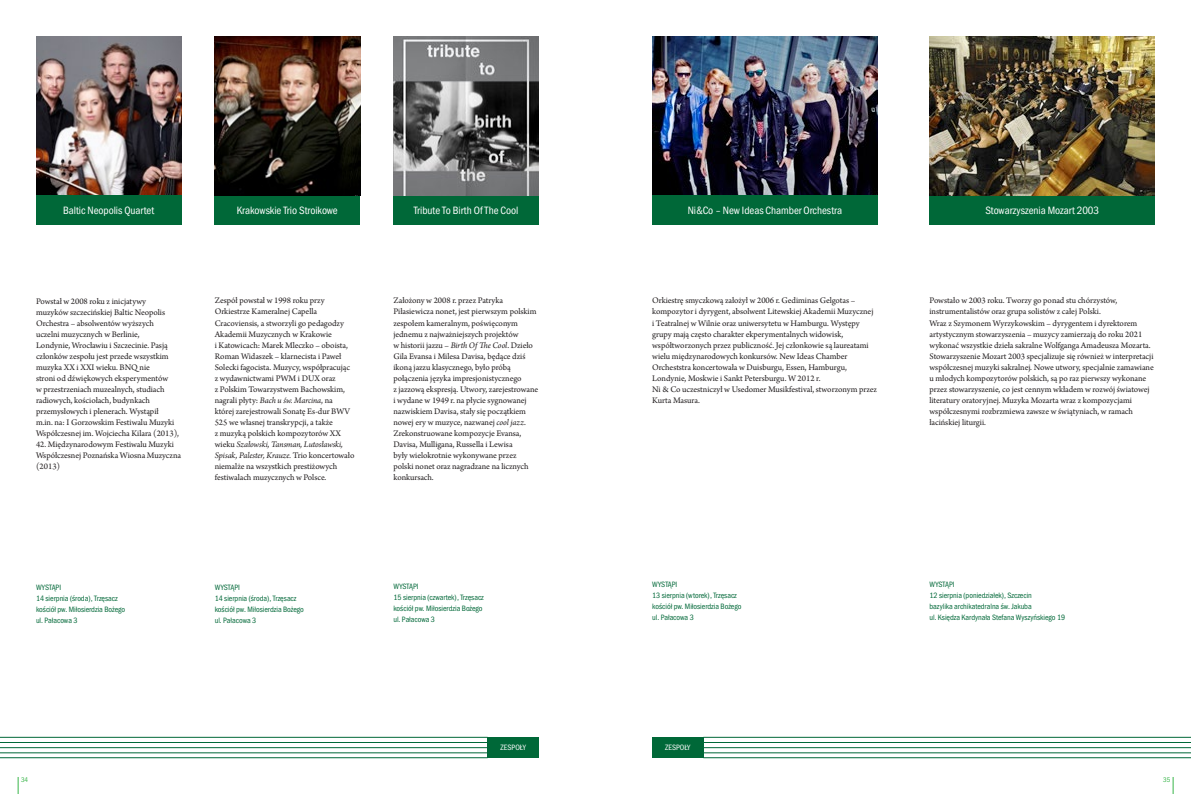
<style>
.page{position:relative;width:1191px;height:794px;background:#fff}
.page>*{position:absolute;margin:0;border:0;box-sizing:border-box;transform-origin:0 0}
.t1{font:11px "Franklin Gothic URW Con Boo";letter-spacing:-.005em;color:#fff}
.t2{font:9px/11px "Arno Pro";letter-spacing:-.005em;color:#231f20}
.t3{font:8px/11px "Franklin Gothic URW Con Boo";letter-spacing:-.005em;color:#006838}
.t4{font:8px "Franklin Gothic URW Con Boo";letter-spacing:-.005em;color:#fff}
.t5{font:7px "Franklin Gothic URW Con Boo";color:#39b54a}
.s1{font-style:italic}
</style>
<div class="page">
<svg style="left:18px;top:777px;width:1px;height:17px"></svg>
<svg style="left:1172px;top:777px;width:1px;height:17px"></svg>
<hr style="left:0;top:757px;width:487px;height:1px;background:#006838">
<hr style="left:0;top:752px;width:487px;height:1px;background:#006838">
<hr style="left:0;top:747px;width:487px;height:1px;background:#006838">
<hr style="left:0;top:742px;width:487px;height:1px;background:#006838">
<hr style="left:0;top:737px;width:487px;height:1px;background:#006838">
<div style="left:487px;top:737px;width:52px;height:21px;background:#006838"></div>
<div style="left:393px;top:195px;width:146px;height:30px;background:#006838"></div>
<img style="left:393px;top:36px;width:146px;height:159px">
<img style="left:36px;top:36px;width:145px;height:159px">
<div style="left:215px;top:195px;width:145px;height:30px;background:#006838"></div>
<img style="left:215px;top:36px;width:145px;height:159px">
<div style="left:36px;top:195px;width:145px;height:30px;background:#006838"></div>
<hr style="left:703px;top:757px;width:488px;height:1px;background:#006838">
<hr style="left:703px;top:752px;width:488px;height:1px;background:#006838">
<hr style="left:703px;top:747px;width:488px;height:1px;background:#006838">
<hr style="left:703px;top:742px;width:488px;height:1px;background:#006838">
<hr style="left:703px;top:737px;width:488px;height:1px;background:#006838">
<div style="left:652px;top:737px;width:51px;height:21px;background:#006838"></div>
<div style="left:929px;top:195px;width:226px;height:30px;background:#006838"></div>
<img style="left:929px;top:36px;width:226px;height:159px">
<img style="left:652px;top:36px;width:225px;height:159px">
<div style="left:652px;top:195px;width:225px;height:30px;background:#006838"></div>
<p class="t1" style="left:63px;top:203px;width:93px">Baltic Neopolis Quartet</p>
<p class="t1" style="left:237px;top:203px;width:102px">Krakowskie Trio Stroikowe</p>
<p class="t1" style="left:414px;top:203px;width:106px">Tribute To Birth Of The Cool</p>
<p class="t1" style="left:687px;top:203px;width:156px">Ni&amp;Co – New Ideas Chamber Orchestra</p>
<p class="t1" style="left:985px;top:203px;width:115px">Stowarzyszenia Mozart 2003</p>
<p class="t2" style="left:36px;top:296px;width:145px">Powstał w 2008 roku z inicjatywy muzyków szczecińskiej Baltic Neopolis Orchestra – absolwentów wyższych uczelni muzycznych w Berlinie,<br>Londynie, Wrocławiu i Szczecinie. Pasją członków zespołu jest przede wszystkim muzyka XX i XXI wieku. BNQ nie<br>stroni od dźwiękowych eksperymentów<br>w przestrzeniach muzealnych, studiach radiowych, kościołach, budynkach przemysłowych i plenerach. Wystąpił<br>m.in. na: I Gorzowskim Festiwalu Muzyki Współczesnej im. Wojciecha Kilara (2013),</p>
<p class="t2" style="left:36px;top:439px;width:146px">42. Międzynarodowym Festiwalu Muzyki<br>Współczesnej Poznańska Wiosna Muzyczna (2013)</p>
<p class="t2" style="left:215px;top:296px;width:141px">Zespół powstał w 1998 roku przy Orkiestrze Kameralnej Capella Cracoviensis, a stworzyli go pedagodzy Akademii Muzycznych w Krakowie<br>i Katowicach: Marek Mleczko – oboista, Roman Widaszek – klarnecista i Paweł Solecki fagocista. Muzycy, współpracując z wydawnictwami PWM i DUX oraz<br>z Polskim Towarzystwem Bachowskim, nagrali płyty: <span class="s1">Bach u św. Marcina</span>, na której zarejestrowali Sonatę Es-dur BWV 525 we własnej transkrypcji, a także<br>z muzyką polskich kompozytorów XX wieku <span class="s1">Szałowski, Tansman, Lutosławski, Spisak, Palester, Krauze.</span> Trio koncertowało niemalże na wszystkich prestiżowych festiwalach muzycznych w Polsce.</p>
<p class="t2" style="left:393px;top:296px;width:146px">Założony w 2008 r. przez Patryka Piłasiewicza nonet, jest pierwszym polskim zespołem kameralnym, poświęconym jednemu z najważniejszych projektów<br>w historii jazzu – <span class="s1">Birth Of The Cool</span>. Dzieło Gila Evansa i Milesa Davisa, będące dziś ikoną jazzu klasycznego, było próbą połączenia języka impresjonistycznego<br>z jazzową ekspresją. Utwory, zarejestrowane i wydane w 1949 r. na płycie sygnowanej nazwiskiem Davisa, stały się początkiem nowej ery w muzyce, nazwanej <span class="s1">cool jazz</span>.<br>Zrekonstruowane kompozycje Evansa, Davisa, Mulligana, Russella i Lewisa<br>były wielokrotnie wykonywane przez polski nonet oraz nagradzane na licznych konkursach.</p>
<p class="t2" style="left:652px;top:296px;width:226px">Orkiestrę smyczkową założył w 2006 r. Gediminas Gelgotas – kompozytor i dyrygent, absolwent Litewskiej Akademii Muzycznej i Teatralnej w Wilnie oraz uniwersytetu w Hamburgu. Występy grupy mają często charakter ekperymentalnych widowisk, współtworzonych przez publiczność. Jej członkowie są laureatami wielu międzynarodowych konkursów. New Ideas Chamber Orcheststra koncertowała w Duisburgu, Essen, Hamburgu, Londynie, Moskwie i Sankt Petersburgu. W 2012 r.<br>Ni &amp; Co uczestniczył w Usedomer Musikfestival, stworzonym przez Kurta Masura.</p>
<p class="t2" style="left:929px;top:296px;width:226px">Powstało w 2003 roku. Tworzy go ponad stu chórzystów, instrumentalistów oraz grupa solistów z całej Polski.<br>Wraz z Szymonem Wyrzykowskim – dyrygentem i dyrektorem artystycznym stowarzyszenia – muzycy zamierzają do roku 2021 wykonać wszystkie dzieła sakralne Wolfganga Amadeusza Mozarta.<br>Stowarzyszenie Mozart 2003 specjalizuje się również w interpretacji współczesnej muzyki sakralnej. Nowe utwory, specjalnie zamawiane u młodych kompozytorów polskich, są po raz pierwszy wykonane przez stowarzyszenie, co jest cennym wkładem w rozwój światowej literatury oratoryjnej. Muzyka Mozarta wraz z kompozycjami współczesnymi rozbrzmiewa zawsze w świątyniach, w ramach łacińskiej liturgii.</p>
<p class="t3" style="left:36px;top:582px;width:91px">WYSTĄPI<br>14 sierpnia (środa), Trzęsacz kościół pw. Miłosierdzia Bożego ul. Pałacowa 3</p>
<p class="t3" style="left:215px;top:582px;width:91px">WYSTĄPI<br>14 sierpnia (środa), Trzęsacz kościół pw. Miłosierdzia Bożego ul. Pałacowa 3</p>
<p class="t3" style="left:393px;top:581px;width:92px">WYSTĄPI<br>15 sierpnia (czwartek), Trzęsacz kościół pw. Miłosierdzia Bożego ul. Pałacowa 3</p>
<p class="t3" style="left:652px;top:578px;width:91px">WYSTĄPI<br>13 sierpnia (wtorek), Trzęsacz kościół pw. Miłosierdzia Bożego ul. Pałacowa 3</p>
<p class="t3" style="left:929px;top:578px;width:137px">WYSTĄPI<br>12 sierpnia (poniedziałek), Szczecin<br>bazylika archikatedralna św. Jakuba<br>ul. Księdza Kardynała Stefana Wyszyńskiego 19</p>
<p class="t4" style="left:500px;top:742px;width:27px">ZESPOŁY</p>
<p class="t4" style="left:665px;top:742px;width:27px">ZESPOŁY</p>
<p class="t5" style="left:21px;top:775px;width:9px">34</p>
<p class="t5" style="left:1163px;top:775px;width:9px">35</p>
</div>
